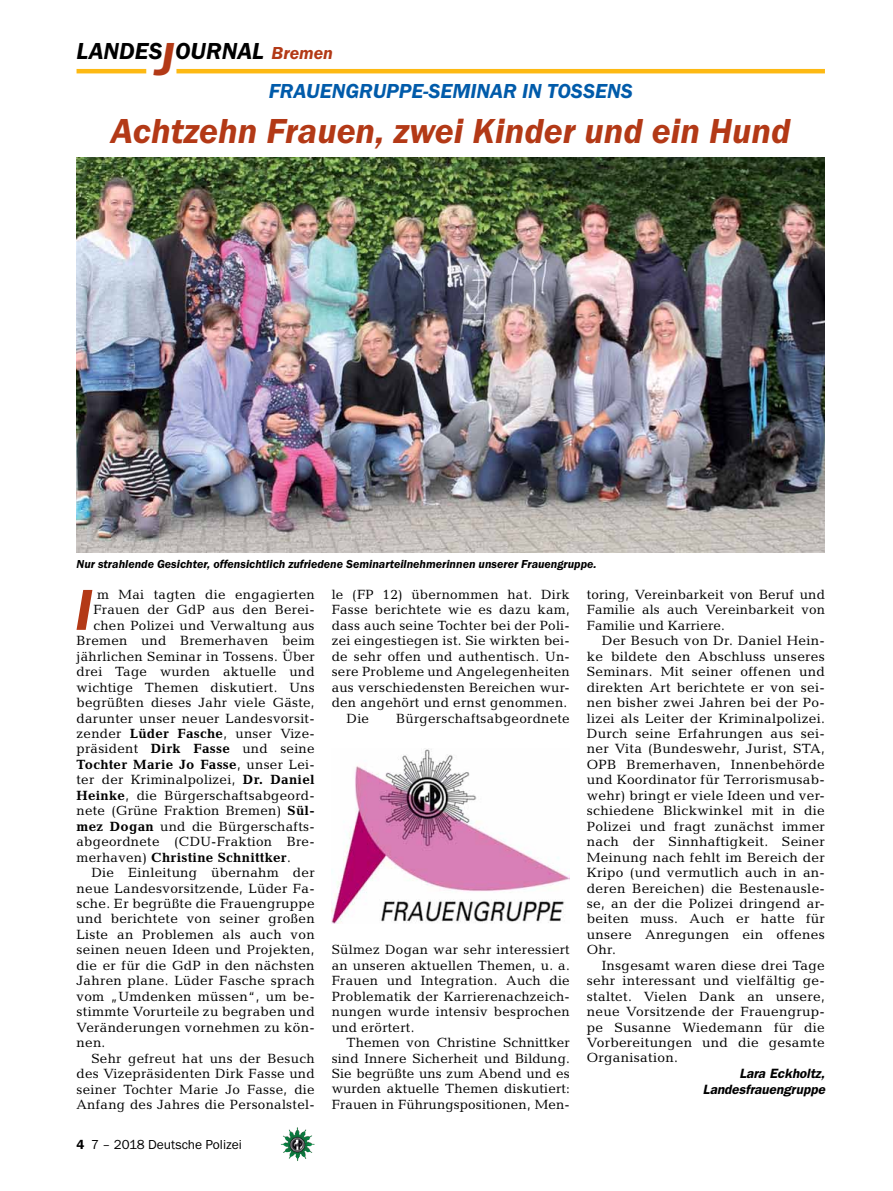
<style>
.page{position:relative;width:893px;height:1191px;background:#fff}
.page>*{position:absolute;margin:0;border:0;box-sizing:border-box;transform-origin:0 0}
.t1{font:italic 600 59.85px "Franklin Gothic Itc T";color:#b33916}
.t2{font:italic 600 36px "Franklin Gothic Itc T";color:#b33916}
.t3{font:italic 600 24px "Franklin Gothic Itc T";color:#000}
.t4{font:italic 600 21px "Franklin Gothic Itc T";color:#005baa}
.t5{font:13.5px/15.5px "Candida";letter-spacing:.02em;color:#000;text-align:justify}
.t6{font:700 13.5px "Candida";letter-spacing:.02em;color:#000}
.t7{font:italic 600 13.5px/15.5px "Franklin Gothic";color:#000;text-align:right}
.t8{font:13.5px "Franklin Gothic Itc T";color:#000}
.t9{font:italic 600 12px "Franklin Gothic Itc T";color:#000}
.s1{font-size:48px;color:#b33916}
.s2{font-size:18px;color:#b33916}
.s3{font-weight:700}
.s4{font-weight:400}
.s5{font-weight:600}
</style>
<div class="page">
<hr style="left:77px;top:69px;width:69px;height:4px;background:#fdb913">
<hr style="left:176px;top:69px;width:649px;height:4px;background:#fdb913">
<img style="left:281px;top:1128px;width:16px;height:24px">
<img style="left:77px;top:157px;width:748px;height:395px">
<img style="left:332px;top:748px;width:238px;height:175px">
<h3 class="t3" style="left:77px;top:37px;width:258px">LANDES<span class="s1">J</span>OURNAL <span class="s2">Bremen</span></h3>
<h3 class="t4" style="left:269px;top:79px;width:26px">Frauen</h3>
<h3 class="t4" style="left:345px;top:79px;width:28px">gruppe</h3>
<h3 class="t4" style="left:423px;top:79px;width:68px">-Seminar</h3>
<h3 class="t4" style="left:522px;top:79px;width:39px">in Tossens</h3>
<h2 class="t2" style="left:111px;top:110px;width:681px">Achtzehn Frauen, zwei Kinder und ein Hund</h2>
<p class="t9" style="left:77px;top:557px;width:522px">Nur strahlende Gesichter, offensichtlich zufriedene Seminarteilnehmerinnen unserer Frauengruppe.</p>
<h1 class="t1" style="left:75px;top:575px;width:17px">I</h1>
<p class="t5" style="left:97px;top:586px;width:219px">m Mai tagten die engagierten</p>
<p class="t5" style="left:587px;top:586px;width:240px">toring, Vereinbarkeit von Beruf und Familie als auch Vereinbarkeit von Familie und Karriere.</p>
<p class="t5" style="left:587px;top:633px;width:240px;text-indent:15px">Der Besuch von Dr. Daniel Hein&shy;ke bildete den Abschluss unseres Seminars. Mit seiner offenen und direkten Art berichtete er von sei&shy;nen bisher zwei Jahren bei der Po&shy;lizei als Leiter der Kriminalpolizei.<br>Durch seine Erfahrungen aus sei&shy;ner Vita (Bundeswehr, Jurist, STA, OPB Bremerhaven, Innenbehörde und Koordinator für Terrorismusab&shy;wehr) bringt er viele Ideen und ver&shy;schiedene Blickwinkel mit in die Polizei und fragt zunächst immer nach der Sinnhaftigkeit. Seiner Meinung nach fehlt im Bereich der Kripo (und vermutlich auch in an&shy;deren Bereichen) die Bestenausle&shy;se, an der die Polizei dringend ar&shy;beiten muss. Auch er hatte für unsere Anregungen ein offenes Ohr.</p>
<p class="t5" style="left:587px;top:957px;width:240px;text-indent:15px">Insgesamt waren diese drei Tage sehr interessant und vielfältig ge&shy;staltet. Vielen Dank an unsere, neue Vorsitzende der Frauengrup&shy;pe Susanne Wiedemann für die Vorbereitungen und die gesamte Organisation.</p>
<p class="t7" style="left:703px;top:1065px;width:123px">Lara Eckholtz,<br>Landesfrauengruppe</p>
<p class="t5" style="left:332px;top:586px;width:240px">le (FP 12) übernommen hat. Dirk</p>
<p class="t5" style="left:332px;top:602px;width:240px">Fasse berichtete wie es dazu kam,</p>
<p class="t5" style="left:332px;top:617px;width:240px">dass auch seine Tochter bei der Poli-</p>
<p class="t5" style="left:332px;top:633px;width:240px">zei eingestiegen ist. Sie wirkten bei-</p>
<p class="t5" style="left:332px;top:648px;width:240px">de sehr offen und authentisch. Un-</p>
<p class="t5" style="left:332px;top:664px;width:240px">sere Probleme und Angelegenheiten</p>
<p class="t5" style="left:332px;top:679px;width:240px">aus verschiedensten Bereichen wur-</p>
<p class="t5" style="left:332px;top:695px;width:237px">den angehört und ernst genommen.</p>
<p class="t5" style="left:347px;top:710px;width:24px">Die</p>
<p class="t5" style="left:396px;top:710px;width:175px">Bürgerschaftsabgeordnete</p>
<p class="t5" style="left:93px;top:602px;width:223px">Frauen der GdP aus den Berei-</p>
<p class="t5" style="left:93px;top:617px;width:223px">chen Polizei und Verwaltung aus</p>
<p class="t5" style="left:77px;top:633px;width:240px">Bremen und Bremerhaven beim</p>
<p class="t5" style="left:77px;top:648px;width:240px">jährlichen Seminar in Tossens. Über</p>
<p class="t5" style="left:77px;top:664px;width:240px">drei Tage wurden aktuelle und</p>
<p class="t5" style="left:77px;top:679px;width:240px">wichtige Themen diskutiert. Uns</p>
<p class="t5" style="left:77px;top:695px;width:240px">begrüßten dieses Jahr viele Gäste,</p>
<p class="t5" style="left:77px;top:710px;width:240px">darunter unser neuer Landesvorsit-</p>
<p class="t5" style="left:77px;top:725px;width:240px">zender <span class="s3">Lüder Fasche</span>, unser Vize-</p>
<p class="t5" style="left:77px;top:741px;width:240px">präsident <span class="s3">Dirk Fasse</span> und seine</p>
<p class="t6" style="left:77px;top:756px;width:240px">Tochter Marie Jo Fasse<span class="s4">, unser Lei-</span></p>
<p class="t5" style="left:77px;top:772px;width:240px">ter der Kriminalpolizei, <span class="s3">Dr. Daniel</span></p>
<p class="t5" style="left:77px;top:787px;width:240px"><span class="s3">Heinke</span>, die Bürgerschaftsabgeord-</p>
<p class="t5" style="left:77px;top:803px;width:240px">nete (Grüne Fraktion Bremen) <span class="s3">Sül-</span></p>
<p class="t5" style="left:77px;top:818px;width:240px"><span class="s3">mez Dogan</span> und die Bürgerschafts-</p>
<p class="t5" style="left:77px;top:834px;width:240px">abgeordnete (CDU-Fraktion Bre-</p>
<p class="t6" style="left:77px;top:849px;width:216px"><span class="s4">merhaven)</span> Christine Schnittker<span class="s4">.</span></p>
<p class="t5" style="left:91px;top:865px;width:225px">Die Einleitung übernahm der</p>
<p class="t5" style="left:77px;top:880px;width:240px">neue Landesvorsitzende, Lüder Fa-</p>
<p class="t5" style="left:77px;top:895px;width:240px">sche. Er begrüßte die Frauengruppe</p>
<p class="t5" style="left:77px;top:911px;width:240px">und berichtete von seiner großen</p>
<p class="t5" style="left:77px;top:926px;width:240px">Liste an Problemen als auch von</p>
<p class="t5" style="left:77px;top:942px;width:240px">seinen neuen Ideen und Projekten,</p>
<p class="t5" style="left:77px;top:957px;width:240px">die er für die GdP in den nächsten</p>
<p class="t5" style="left:77px;top:973px;width:240px">Jahren plane. Lüder Fasche sprach</p>
<p class="t5" style="left:77px;top:988px;width:240px">vom „Umdenken müssen“, um be-</p>
<p class="t5" style="left:77px;top:1004px;width:240px">stimmte Vorurteile zu begraben und</p>
<p class="t5" style="left:77px;top:1019px;width:240px">Veränderungen vornehmen zu kön-</p>
<p class="t5" style="left:77px;top:1034px;width:30px">nen.</p>
<p class="t5" style="left:91px;top:1050px;width:225px">Sehr gefreut hat uns der Besuch</p>
<p class="t5" style="left:77px;top:1065px;width:240px">des Vizepräsidenten Dirk Fasse und</p>
<p class="t5" style="left:77px;top:1081px;width:240px">seiner Tochter Marie Jo Fasse, die</p>
<p class="t5" style="left:77px;top:1096px;width:240px">Anfang des Jahres die Personalstel-</p>
<p class="t5" style="left:332px;top:942px;width:240px">Sülmez Dogan war sehr interessiert an unseren aktuellen Themen, u. a.<br>Frauen und Integration. Auch die Problematik der Karrierenachzeich&shy;nungen wurde intensiv besprochen und erörtert.</p>
<p class="t5" style="left:332px;top:1034px;width:240px;text-indent:15px">Themen von Christine Schnittker sind Innere Sicherheit und Bildung.<br>Sie begrüßte uns zum Abend und es wurden aktuelle Themen diskutiert:<br>Frauen in Führungspositionen, Men-</p>
<p class="t8" style="left:77px;top:1136px;width:167px"><span class="s5">4</span> 7 – 2018 Deutsche Polizei</p>
</div>
